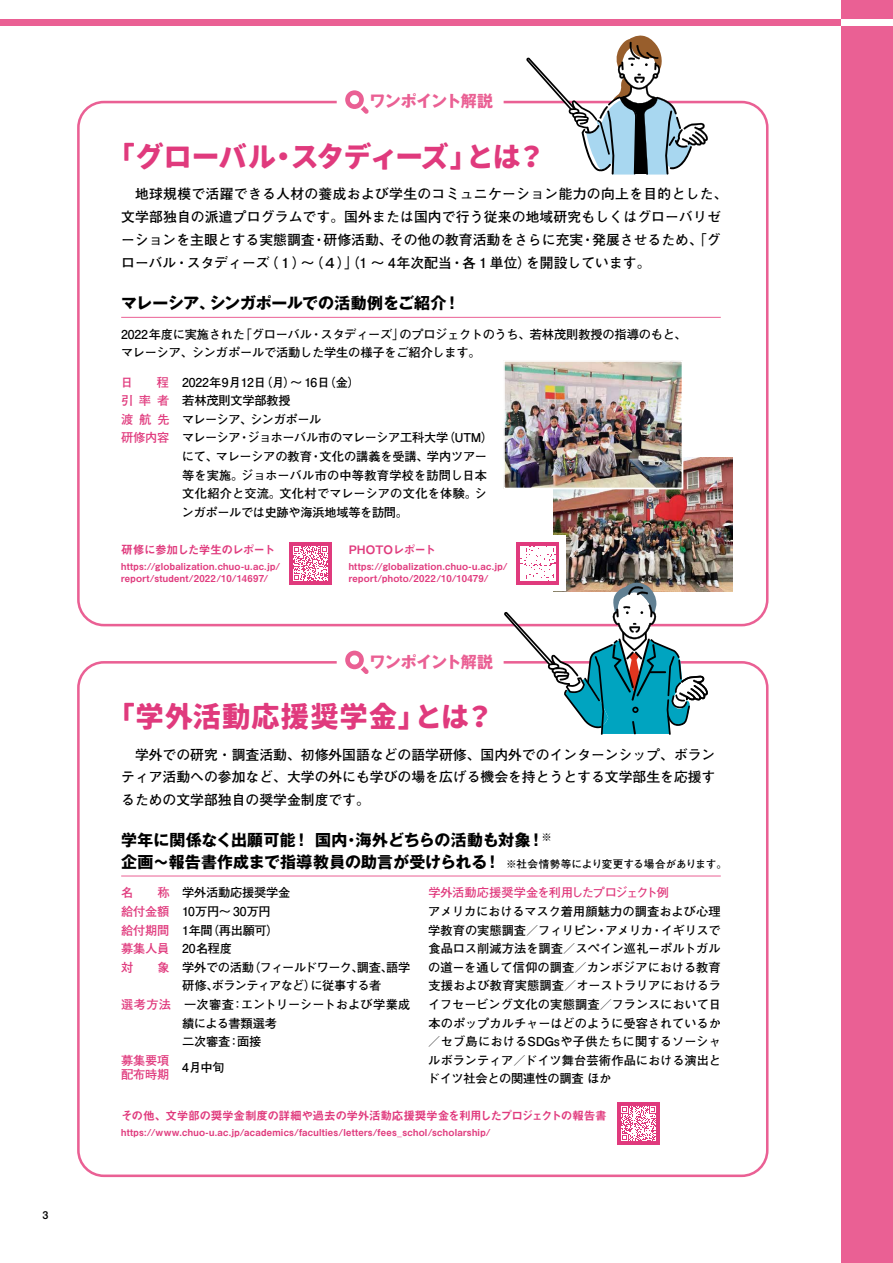
<style>
.page{position:relative;width:893px;height:1263px;background:#fff}
.page>*{position:absolute;margin:0;border:0;box-sizing:border-box;transform-origin:0 0}
.t1{font:29.7px "MOBO";letter-spacing:-.11em;color:#e03a7d}
.t2{font:29.7px "MOBO";letter-spacing:-.02em;color:#e03a7d}
.t3{font:700 15.9px/21.3px "Gothic MB101 Pro";color:#000}
.t4{font:700 15.9px "Gothic MB101 Pro";letter-spacing:-.035em;color:#ea6094}
.t5{font:700 13.8px/22.8px "Futo Go B101 Pro";color:#000}
.t6{font:700 12.15px/18.6px "Futo Go B101 Pro";letter-spacing:-.02em;color:#000}
.t7{font:700 12.15px "Futo Go B101 Pro";letter-spacing:.005em;color:#000}
.t8{font:700 12.15px "Futo Go B101 Pro";letter-spacing:.015em;color:#000}
.t9{font:700 12.15px "Futo Go B101 Pro";letter-spacing:-.04em;color:#000}
.t10{font:700 12.15px "Futo Go B101 Pro";letter-spacing:.01em;color:#000}
.t11{font:700 12.15px "Futo Go B101 Pro";letter-spacing:-.05em;color:#e03a7d}
.t12{font:700 12.15px "Futo Go B101 Pro";letter-spacing:-.045em;color:#000}
.t13{font:700 12.15px "Futo Go B101 Pro";letter-spacing:-.025em;color:#e03a7d}
.t14{font:11.7px "Midashi Go Pro MB31";letter-spacing:-.04em;color:#e03a7d}
.t15{font:11.7px "Midashi Go Pro MB31";letter-spacing:-.07em;color:#e03a7d}
.t16{font:11.7px "Midashi Go Pro MB31";color:#e03a7d}
.t17{font:700 10.65px "Futo Go B101 Pro";letter-spacing:-.01em;color:#000}
.t18{font:700 10.65px "Mi Go MB1 Std De";color:#000}
.t19{font:9.6px/11.7px "Midashi Go Pro MB31";letter-spacing:.03em;color:#e03a7d}
.s1{color:#e03a7d}
</style>
<div class="page">
<div style="left:842px;top:0;width:51px;height:1263px;background:#ea6094"></div>
<div style="left:0;top:19px;width:842px;height:7px;background:#ea6094"></div>
<div style="left:842px;top:19px;width:51px;height:7px;background:#fff"></div>
<div style="left:77px;top:101px;width:691px;height:525px;border:3px solid #ea6094;border-radius:26px"></div>
<div style="left:77px;top:661px;width:691px;height:516px;border:3px solid #ea6094;border-radius:26px"></div>
<hr style="left:121px;top:317px;width:600px;height:1px;background:#ea6094">
<hr style="left:121px;top:875px;width:600px;height:1px;background:#ea6094">
<img style="left:554px;top:457px;width:178px;height:134px">
<img style="left:506px;top:363px;width:174px;height:123px">
<div style="left:503px;top:360px;width:180px;height:129px;border:2px solid #fff"></div>
<div style="left:289px;top:542px;width:43px;height:43px;background:#e03a7d"></div>
<div style="left:510px;top:536px;width:56px;height:55px;background:#fff"></div>
<div style="left:517px;top:542px;width:42px;height:43px;background:#e03a7d"></div>
<div style="left:618px;top:1102px;width:42px;height:42px;background:#e03a7d"></div>
<svg style="left:345px;top:90px;width:24px;height:24px"></svg>
<svg style="left:345px;top:651px;width:24px;height:23px"></svg>
<svg style="left:526px;top:35px;width:182px;height:140px"></svg>
<svg style="left:293px;top:546px;width:35px;height:35px"></svg>
<svg style="left:504px;top:546px;width:205px;height:189px"></svg>
<svg style="left:621px;top:1106px;width:35px;height:35px"></svg>
<p class="t18" style="left:43px;top:1207px;width:7px">3</p>
<h2 class="t4" style="left:370px;top:88px;width:125px">ワンポイント解説</h2>
<h1 class="t1" style="left:106px;top:139px;width:442px">「グローバル・スタディーズ」とは？</h1>
<p class="t5" style="left:121px;top:181px;width:608px">　地球規模で活躍できる人材の養成および学生のコミュニケーション能力の向上を目的とした、文学部独自の派遣プログラムです。国外または国内で行う従来の地域研究もしくはグローバリゼーションを主眼とする実態調査・研修活動、その他の教育活動をさらに充実・発展させるため、「グローバル・スタディーズ（１）～（４）」（1 ～ 4年次配当・各１単位）を開設しています。</p>
<h2 class="t3" style="left:121px;top:290px;width:340px">マレーシア、シンガポールでの活動例をご紹介！</h2>
<p class="t6" style="left:121px;top:323px;width:567px">2022年度に実施された「グローバル・スタディーズ」のプロジェクトのうち、若林茂則教授の指導のもと、マレーシア、シンガポールで活動した学生の様子をご紹介します。</p>
<p class="t6" style="left:121px;top:371px;width:241px"><span class="s1">日　　程</span> 2022年9月12日（月）～ 16日（金）</p>
<p class="t6" style="left:121px;top:390px;width:171px"><span class="s1">引率者</span> 若林茂則文学部教授</p>
<p class="t9" style="left:121px;top:409px;width:202px"><span class="s1">渡航先</span> マレーシア、シンガポール</p>
<p class="t6" style="left:121px;top:427px;width:374px"><span class="s1">研修内容</span> マレーシア・ジョホーバル市のマレーシア工科大学（UTM）</p>
<p class="t6" style="left:182px;top:445px;width:307px">にて、マレーシアの教育・文化の講義を受講、学内ツアー</p>
<p class="t7" style="left:182px;top:465px;width:306px">等を実施。ジョホーバル市の中等教育学校を訪問し日本</p>
<p class="t8" style="left:182px;top:484px;width:306px">文化紹介と交流。文化村でマレーシアの文化を体験。シ</p>
<p class="t6" style="left:182px;top:501px;width:228px">ンガポールでは史跡や海浜地域等を訪問。</p>
<p class="t15" style="left:121px;top:540px;width:155px">研修に参加した学生のレポート</p>
<p class="t19" style="left:121px;top:560px;width:160px">https://globalization.chuo-u.ac.jp/ report/student/2022/10/14697/</p>
<p class="t16" style="left:349px;top:540px;width:89px">PHOTOレポート</p>
<p class="t19" style="left:349px;top:560px;width:160px">https://globalization.chuo-u.ac.jp/ report/photo/2022/10/10479/</p>
<h2 class="t4" style="left:370px;top:648px;width:125px">ワンポイント解説</h2>
<h1 class="t2" style="left:106px;top:699px;width:390px">「学外活動応援奨学金」とは？</h1>
<p class="t5" style="left:121px;top:741px;width:596px;text-align:justify">　学外での研究・調査活動、初修外国語などの語学研修、国内外でのインターンシップ、ボランティア活動への参加など、大学の外にも学びの場を広げる機会を持とうとする文学部生を応援するための文学部独自の奨学金制度です。</p>
<h2 class="t3" style="left:121px;top:828px;width:432px">学年に関係なく出願可能！ 国内・海外どちらの活動も対象！<sup>※</sup>企画～報告書作成まで指導教員の助言が受けられる！</h2>
<p class="t6" style="left:121px;top:882px;width:171px"><span class="s1">名　　称</span> 学外活動応援奨学金</p>
<p class="t6" style="left:121px;top:900px;width:151px"><span class="s1">給付金額</span> 10万円～ 30万円</p>
<p class="t6" style="left:121px;top:919px;width:159px"><span class="s1">給付期間</span> 1年間（再出願可）</p>
<p class="t6" style="left:121px;top:938px;width:112px"><span class="s1">募集人員</span> 20名程度</p>
<p class="t6" style="left:121px;top:956px;width:291px"><span class="s1">対　　象</span> 学外での活動（フィールドワーク、調査、語学</p>
<p class="t12" style="left:182px;top:976px;width:201px">研修、ボランティアなど）に従事する者</p>
<p class="t10" style="left:121px;top:995px;width:291px"><span class="s1">選考方法</span> 一次審査：エントリーシートおよび学業成</p>
<p class="t9" style="left:182px;top:1013px;width:96px">績による書類選考</p>
<p class="t6" style="left:182px;top:1031px;width:81px">二次審査：面接</p>
<p class="t13" style="left:121px;top:1050px;width:50px">募集要項</p>
<p class="t17" style="left:506px;top:855px;width:223px">※社会情勢等により変更する場合があります。</p>
<p class="t11" style="left:428px;top:883px;width:242px">学外活動応援奨学金を利用したプロジェクト例</p>
<p class="t6" style="left:428px;top:900px;width:295px;text-align:justify">アメリカにおけるマスク着用顔魅力の調査および心理学教育の実態調査／フィリピン・アメリカ・イギリスで食品ロス削減方法を調査／スペイン巡礼－ポルトガルの道－を通して信仰の調査／カンボジアにおける教育支援および教育実態調査／オーストラリアにおけるライフセービング文化の実態調査／フランスにおいて日本のポップカルチャーはどのように受容されているか／セブ島におけるSDGsや子供たちに関するソーシャルボランティア／ドイツ舞台芸術作品における演出とドイツ社会との関連性の調査ほか</p>
<p class="t14" style="left:121px;top:1106px;width:487px">その他、文学部の奨学金制度の詳細や過去の学外活動応援奨学金を利用したプロジェクトの報告書</p>
<p class="t19" style="left:121px;top:1125px;width:371px">https://www.chuo-u.ac.jp/academics/faculties/letters/fees_schol/scholarship/</p>
<p class="t6" style="left:182px;top:1057px;width:44px">4月中旬</p>
<p class="t13" style="left:121px;top:1065px;width:50px">配布時期</p>
</div>
